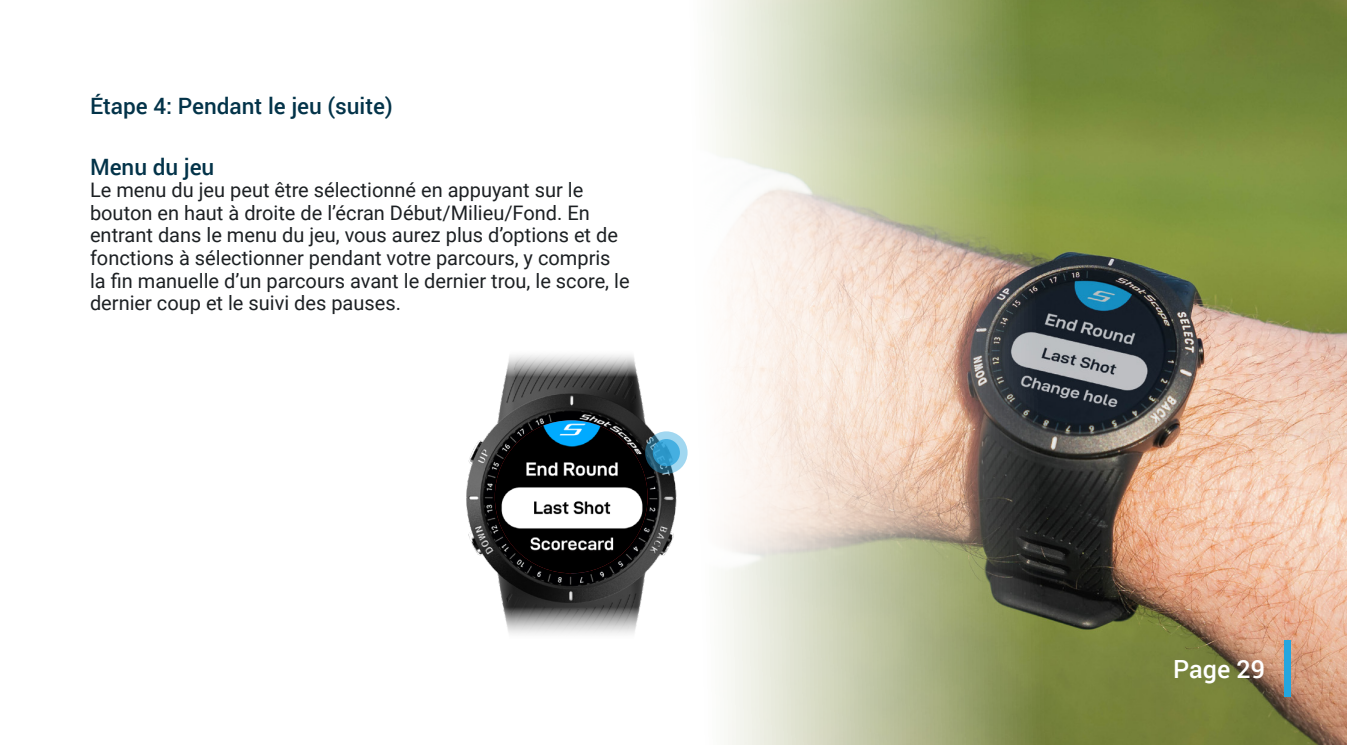
<style>
.page{position:relative;width:1347px;height:745px;background:#fff}
.page>*{position:absolute;margin:0;border:0;box-sizing:border-box;transform-origin:0 0}
.t1{font:500 25px "Roboto";color:#fff}
.Body_Paragraphs_1{font:500 22.5px "Roboto";color:#033349}
.Body_Paragraphs_1-2{font:20px/22.5px "Roboto";color:#1c2023}
</style>
<div class="page">
<img style="left:713px;top:0;width:633px;height:744px">
<img style="left:466px;top:316px;width:341px;height:333px">
<img style="left:495px;top:420px;width:152px;height:153px;border-radius:76px">
<div style="left:1284px;top:640px;width:6px;height:56px;background:#24a6df"></div>
<svg style="left:645px;top:431px;width:42px;height:42px"></svg>
<svg style="left:653px;top:439px;width:27px;height:27px"></svg>
<p class="Body_Paragraphs_1" style="left:90px;top:90px;width:304px">Étape 4: Pendant le jeu (suite)</p>
<p class="Body_Paragraphs_1" style="left:90px;top:151px;width:126px">Menu du jeu</p>
<p class="Body_Paragraphs_1-2" style="left:90px;top:178px;width:541px">Le menu du jeu peut être sélectionné en appuyant sur le bouton en haut à droite de l’écran Début/Milieu/Fond. En entrant dans le menu du jeu, vous aurez plus d’options et de fonctions à sélectionner pendant votre parcours, y compris la fin manuelle d’un parcours avant le dernier trou, le score, le dernier coup et le suivi des pauses.</p>
<p class="t1" style="left:1173px;top:651px;width:93px">Page 29</p>
</div>
